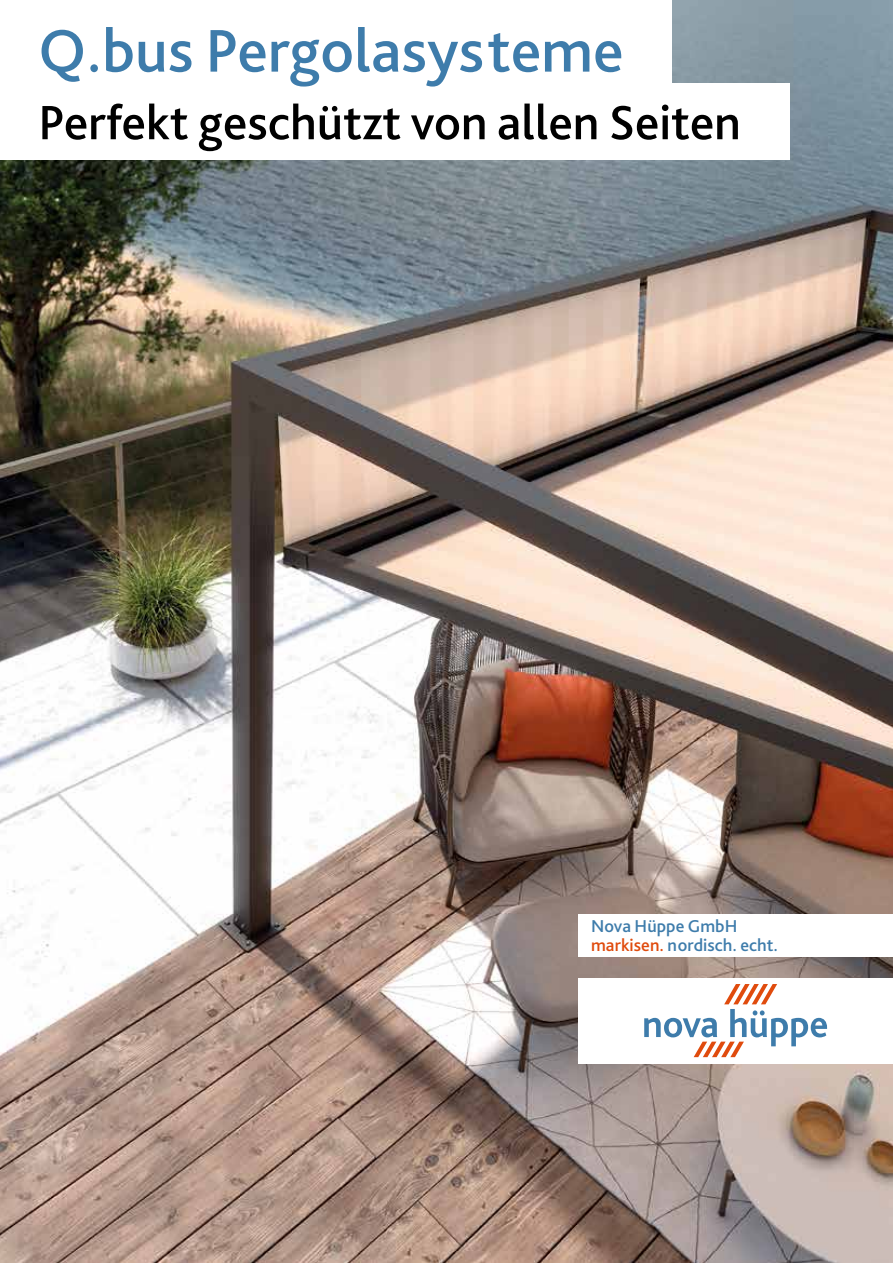
<style>
.page{position:relative;width:893px;height:1263px;background:#fff}
.page>*{position:absolute;margin:0;border:0;box-sizing:border-box;transform-origin:0 0}
.t1{font:500 63px "Bliss Pro";color:#3e7cab}
.t2{font:500 50.4px "Bliss Pro";color:#000}
.t3{font:500 18px/19.5px "Bliss Pro";letter-spacing:.005em;color:#3e7cab}
.s1{color:#e04b0d}
</style>
<div class="page">
<img style="left:0;top:0;width:893px;height:1263px">
<div style="left:578px;top:978px;width:315px;height:85px;background:#fff"></div>
<div style="left:578px;top:914px;width:315px;height:43px;background:#fff"></div>
<svg style="left:644px;top:984px;width:183px;height:73px"></svg>
<div style="left:0;top:83px;width:789px;height:76px;background:#fff"></div>
<div style="left:0;top:0;width:672px;height:83px;background:#fff"></div>
<h1 class="t1" style="left:38px;top:12px;width:587px">Q.bus Pergolasysteme</h1>
<h2 class="t2" style="left:38px;top:91px;width:704px">Perfekt geschützt von allen Seiten</h2>
<p class="t3" style="left:591px;top:915px;width:188px">Nova Hüppe GmbH <span class="s1">markisen.</span> nordisch. echt.</p>
</div>
